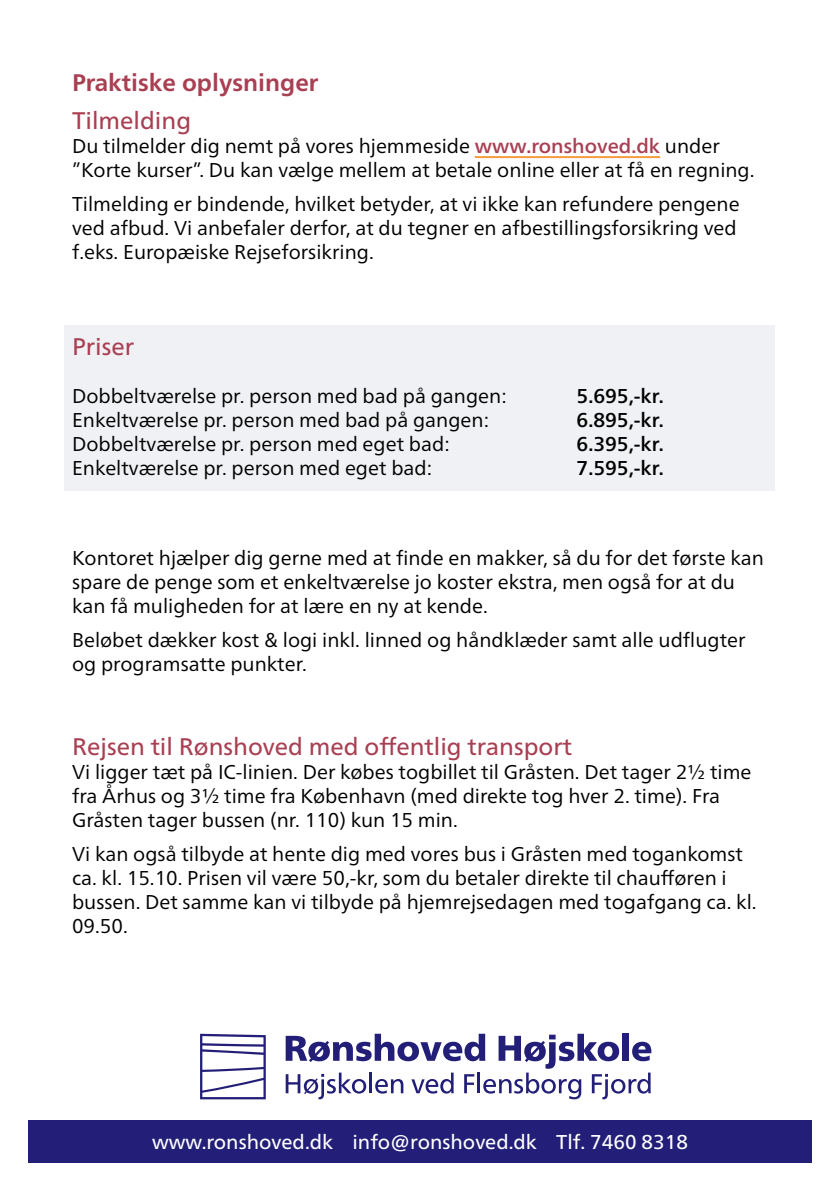
<style>
.page{position:relative;width:840px;height:1191px;background:#fff}
.page>*{position:absolute;margin:0;border:0;box-sizing:border-box;transform-origin:0 0}
.t1{font:24px "Frutiger Neue LT Pro";color:#a93f52}
.t2{font:700 24px "Frutiger Neue LT Pro";color:#a93f52}
.t3{font:20px/24px "Frutiger Neue LT Pro";color:#000}
.t4{font:20px "Frutiger Neue LT Pro";color:#fff}
.t5{font:500 20px "Frutiger Neue LT Pro";color:#000}
.s1{font-weight:500;color:#a93f52}
</style>
<div class="page">
<div style="left:64px;top:325px;width:711px;height:165px;background:#f0f1f4"></div>
<hr style="left:474px;top:156px;width:185px;height:2px;background:#f59d3d">
<svg style="left:285px;top:1033px;width:366px;height:66px"></svg>
<svg style="left:200px;top:1033px;width:65px;height:66px"></svg>
<div style="left:28px;top:1120px;width:783px;height:42px;background:#231f78"></div>
<p class="t2" style="left:72px;top:68px;width:248px">Praktiske oplysninger</p>
<p class="t1" style="left:72px;top:106px;width:120px">Tilmelding</p>
<p class="t3" style="left:72px;top:134px;width:683px">Du tilmelder dig nemt på vores hjemmeside <span class="s1">www.ronshoved.dk</span> under ”Korte kurser”. Du kan vælge mellem at betale online eller at få en regning.</p>
<p class="t3" style="left:72px;top:192px;width:668px">Tilmelding er bindende, hvilket betyder, at vi ikke kan refundere pengene ved afbud. Vi anbefaler derfor, at du tegner en afbestillingsforsikring ved f.eks. Europæiske Rejseforsikring.</p>
<p class="t1" style="left:72px;top:332px;width:63px">Priser</p>
<p class="t3" style="left:72px;top:384px;width:436px">Dobbeltværelse pr. person med bad på gangen:</p>
<p class="t5" style="left:576px;top:384px;width:89px">5.695,-kr.</p>
<p class="t3" style="left:72px;top:408px;width:418px">Enkeltværelse pr. person med bad på gangen:</p>
<p class="t5" style="left:576px;top:408px;width:89px">6.895,-kr.</p>
<p class="t3" style="left:72px;top:432px;width:379px">Dobbeltværelse pr. person med eget bad:</p>
<p class="t5" style="left:576px;top:432px;width:89px">6.395,-kr.</p>
<p class="t3" style="left:72px;top:456px;width:361px">Enkeltværelse pr. person med eget bad:</p>
<p class="t5" style="left:576px;top:456px;width:89px">7.595,-kr.</p>
<p class="t3" style="left:72px;top:546px;width:693px">Kontoret hjælper dig gerne med at finde en makker, så du for det første kan spare de penge som et enkeltværelse jo koster ekstra, men også for at du kan få muligheden for at lære en ny at kende.</p>
<p class="t3" style="left:72px;top:628px;width:674px">Beløbet dækker kost &amp; logi inkl. linned og håndklæder samt alle udflugter og programsatte punkter.</p>
<p class="t1" style="left:72px;top:732px;width:501px">Rejsen til Rønshoved med offentlig transport</p>
<p class="t3" style="left:72px;top:760px;width:680px">Vi ligger tæt på IC-linien. Der købes togbillet til Gråsten. Det tager 2½ time fra Århus og 3½ time fra København (med direkte tog hver 2. time). Fra<br>Gråsten tager bussen (nr. 110) kun 15 min.</p>
<p class="t3" style="left:72px;top:842px;width:685px">Vi kan også tilbyde at hente dig med vores bus i Gråsten med togankomst ca. kl. 15.10. Prisen vil være 50,-kr, som du betaler direkte til chaufføren i bussen. Det samme kan vi tilbyde på hjemrejsedagen med togafgang ca. kl.<br>09.50.</p>
<p class="t4" style="left:152px;top:1130px;width:537px">www.ronshoved.dk info@ronshoved.dk Tlf. 7460 8318</p>
</div>
